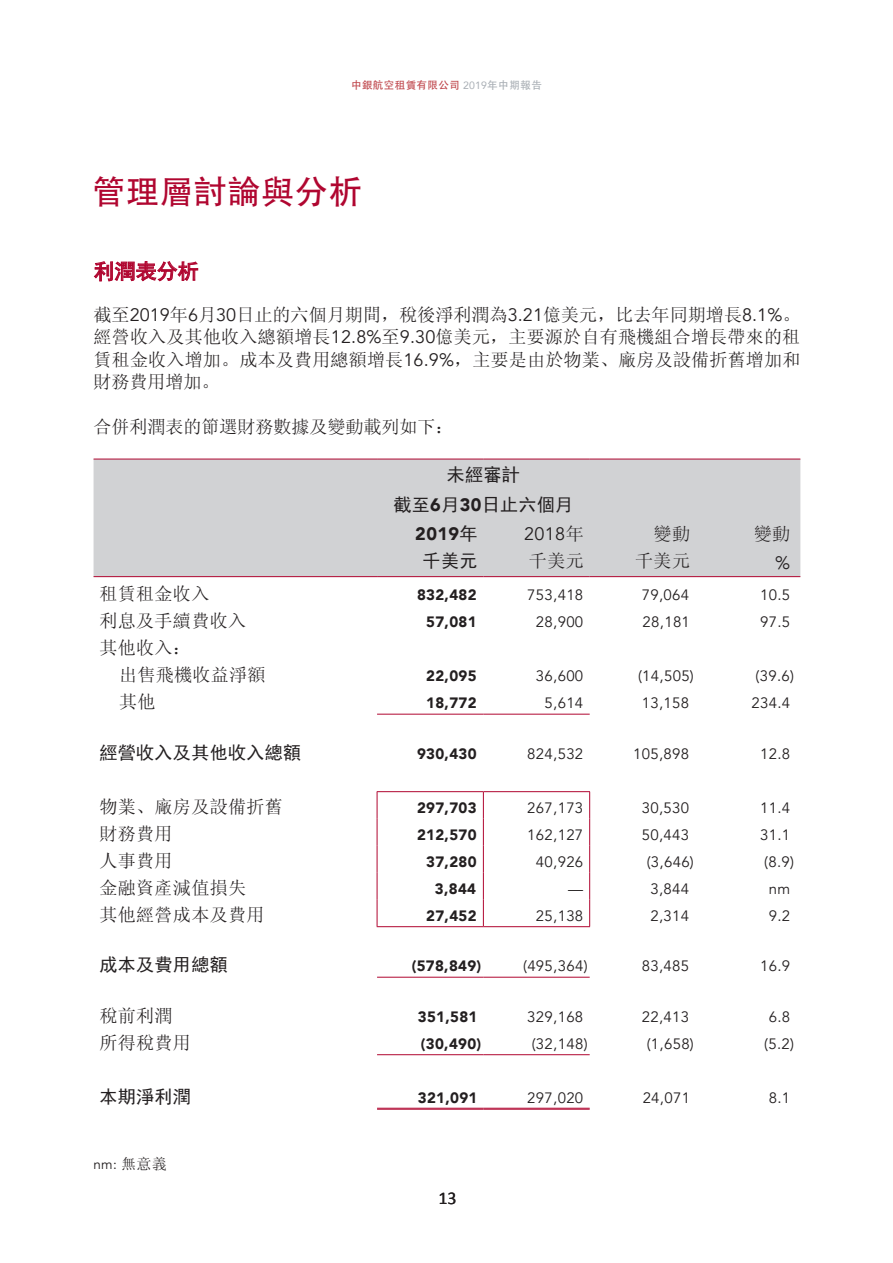
<style>
.page{position:relative;width:893px;height:1263px;background:#fff}
.page>*{position:absolute;margin:0;border:0;box-sizing:border-box;transform-origin:0 0}
._00_C_Body_Text{font:33px "Adobe Heiti Std";letter-spacing:.02em;color:#b00630}
.t1{font:21px "Sim Hei";color:#b00630}
.t2{font:18px/22.5px "Sim Sun";letter-spacing:.02em;color:#231f20;text-align:justify}
.t3{font:18px/30px "Sim Hei";letter-spacing:.02em;color:#231f20;text-align:center}
.t4{font:18px "Sim Sun";color:#231f20}
.t5{font:18px "Avenir";color:#231f20}
.t6{font:900 18px "Avenir";color:#231f20}
.t7{font:18px "Calibri";color:#231f20}
.t8{font:15px "Avenir";letter-spacing:.02em;color:#231f20}
.t9{font:900 15px "Avenir";letter-spacing:.02em;color:#231f20}
.t10{font:13.5px "Avenir";color:#231f20}
.t11{font:10.5px "Adobe Heiti Std";letter-spacing:.04em;color:#bf464b}
.s1{font-family:"Avenir";color:#a8aeb4}
.s2{color:#a8aeb4}
.s3{font-family:"Avenir"}
.s4{font-family:"Avenir";font-weight:900}
.s5{font-family:"Sim Hei";font-weight:400}
.s6{font-family:"Sim Sun"}
.s7{font-family:"Sim Sun";font-size:15px}
</style>
<div class="page">
<svg style="left:94px;top:261px;width:104px;height:21px"></svg>
<div style="left:94px;top:460px;width:706px;height:116px;background:#d1d2d4"></div>
<hr style="left:94px;top:459px;width:283px;height:1px;background:#b00630">
<hr style="left:377px;top:459px;width:106px;height:1px;background:#b00630">
<hr style="left:483px;top:459px;width:107px;height:1px;background:#b00630">
<hr style="left:590px;top:459px;width:106px;height:1px;background:#b00630">
<hr style="left:696px;top:459px;width:104px;height:1px;background:#b00630">
<hr style="left:94px;top:576px;width:283px;height:1px;background:#b00630">
<hr style="left:377px;top:576px;width:106px;height:1px;background:#b00630">
<hr style="left:483px;top:576px;width:107px;height:1px;background:#b00630">
<hr style="left:590px;top:576px;width:106px;height:1px;background:#b00630">
<hr style="left:696px;top:576px;width:104px;height:1px;background:#b00630">
<hr style="left:377px;top:1108px;width:106px;height:1px;background:#b00630">
<hr style="left:377px;top:1109px;width:106px;height:1px;background:#b00630">
<hr style="left:483px;top:1108px;width:107px;height:1px;background:#b00630">
<hr style="left:483px;top:1109px;width:107px;height:1px;background:#b00630">
<hr style="left:377px;top:977px;width:106px;height:1px;background:#b00630">
<hr style="left:483px;top:977px;width:107px;height:1px;background:#b00630">
<hr style="left:377px;top:791px;width:106px;height:1px;background:#b00630">
<hr style="left:483px;top:791px;width:107px;height:1px;background:#b00630">
<svg style="left:377px;top:792px;width:1px;height:134px"></svg>
<svg style="left:483px;top:792px;width:1px;height:134px"></svg>
<svg style="left:589px;top:792px;width:1px;height:134px"></svg>
<hr style="left:377px;top:926px;width:106px;height:1px;background:#b00630">
<hr style="left:483px;top:926px;width:107px;height:1px;background:#b00630">
<hr style="left:377px;top:714px;width:106px;height:1px;background:#b00630">
<hr style="left:483px;top:714px;width:107px;height:1px;background:#b00630">
<hr style="left:377px;top:1054px;width:106px;height:1px;background:#b00630">
<hr style="left:483px;top:1054px;width:107px;height:1px;background:#b00630">
<p class="t11" style="left:351px;top:79px;width:192px">中銀航空租賃有限公司 <span class="s1">2019</span><span class="s2">年中期報告</span></p>
<p class="_00_C_Body_Text" style="left:93px;top:172px;width:271px">管理層討論與分析</p>
<p class="t1" style="left:94px;top:261px;width:106px">利潤表分析</p>
<p class="t2" style="left:94px;top:303px;width:708px">截至<span class="s3">2019</span>年<span class="s3">6</span>月<span class="s3">30</span>日止的六個月期間，稅後淨利潤為<span class="s3">3.21</span>億美元，比去年同期增長<span class="s3">8.1%</span>。經營收入及其他收入總額增長<span class="s3">12.8%</span>至<span class="s3">9.30</span>億美元，主要源於自有飛機組合增長帶來的租賃租金收入增加。成本及費用總額增長<span class="s3">16.9%</span>，主要是由於物業、廠房及設備折舊增加和財務費用增加。</p>
<p class="t4" style="left:94px;top:418px;width:362px">合併利潤表的節選財務數據及變動載列如下：</p>
<p class="t3" style="left:394px;top:459px;width:181px">未經審計<br>截至<span class="s4">6</span>月<span class="s4">30</span>日止六個月</p>
<p class="t6" style="left:415px;top:518px;width:64px">2019<span class="s5">年</span></p>
<p class="t5" style="left:524px;top:523px;width:61px">2018<span class="s6">年</span></p>
<p class="t2" style="left:654px;top:522px;width:38px">變動</p>
<p class="t2" style="left:754px;top:522px;width:38px">變動</p>
<p class="t3" style="left:423px;top:545px;width:56px">千美元</p>
<p class="t2" style="left:529px;top:549px;width:56px">千美元</p>
<p class="t2" style="left:635px;top:549px;width:56px">千美元</p>
<p class="t5" style="left:775px;top:552px;width:16px">%</p>
<p class="t2" style="left:100px;top:582px;width:111px">租賃租金收入</p>
<p class="t9" style="left:417px;top:582px;width:61px">832,482</p>
<p class="t8" style="left:527px;top:586px;width:58px">753,418</p>
<p class="t8" style="left:642px;top:586px;width:49px">79,064</p>
<p class="t8" style="left:760px;top:586px;width:32px">10.5</p>
<p class="t2" style="left:100px;top:609px;width:148px">利息及手續費收入</p>
<p class="t9" style="left:426px;top:609px;width:52px">57,081</p>
<p class="t8" style="left:536px;top:613px;width:49px">28,900</p>
<p class="t8" style="left:643px;top:613px;width:49px">28,181</p>
<p class="t8" style="left:760px;top:613px;width:32px">97.5</p>
<p class="t2" style="left:100px;top:636px;width:93px">其他收入：</p>
<p class="t2" style="left:119px;top:663px;width:148px">出售飛機收益淨額</p>
<p class="t9" style="left:426px;top:663px;width:52px">22,095</p>
<p class="t8" style="left:536px;top:667px;width:49px">36,600</p>
<p class="t8" style="left:638px;top:667px;width:57px">(14,505)</p>
<p class="t8" style="left:755px;top:667px;width:40px">(39.6)</p>
<p class="t2" style="left:119px;top:690px;width:38px">其他</p>
<p class="t9" style="left:426px;top:690px;width:52px">18,772</p>
<p class="t8" style="left:545px;top:694px;width:40px">5,614</p>
<p class="t8" style="left:642px;top:694px;width:49px">13,158</p>
<p class="t8" style="left:751px;top:694px;width:40px">234.4</p>
<p class="t3" style="left:100px;top:737px;width:203px">經營收入及其他收入總額</p>
<p class="t9" style="left:417px;top:741px;width:61px">930,430</p>
<p class="t8" style="left:527px;top:744px;width:58px">824,532</p>
<p class="t8" style="left:633px;top:744px;width:58px">105,898</p>
<p class="t8" style="left:760px;top:744px;width:32px">12.8</p>
<p class="t2" style="left:100px;top:795px;width:185px">物業、廠房及設備折舊</p>
<p class="t9" style="left:417px;top:795px;width:61px">297,703</p>
<p class="t8" style="left:527px;top:798px;width:58px">267,173</p>
<p class="t8" style="left:642px;top:798px;width:49px">30,530</p>
<p class="t8" style="left:760px;top:798px;width:32px">11.4</p>
<p class="t2" style="left:100px;top:822px;width:75px">財務費用</p>
<p class="t9" style="left:417px;top:822px;width:61px">212,570</p>
<p class="t8" style="left:527px;top:825px;width:58px">162,127</p>
<p class="t8" style="left:642px;top:825px;width:49px">50,443</p>
<p class="t8" style="left:760px;top:825px;width:32px">31.1</p>
<p class="t2" style="left:100px;top:849px;width:75px">人事費用</p>
<p class="t9" style="left:426px;top:849px;width:52px">37,280</p>
<p class="t8" style="left:536px;top:852px;width:49px">40,926</p>
<p class="t8" style="left:647px;top:852px;width:49px">(3,646)</p>
<p class="t8" style="left:764px;top:852px;width:31px">(8.9)</p>
<p class="t2" style="left:100px;top:876px;width:148px">金融資產減值損失</p>
<p class="t9" style="left:435px;top:876px;width:43px">3,844</p>
<p class="t8" style="left:568px;top:879px;width:16px">—</p>
<p class="t8" style="left:650px;top:879px;width:40px">3,844</p>
<p class="t8" style="left:769px;top:879px;width:23px">nm</p>
<p class="t2" style="left:100px;top:903px;width:166px">其他經營成本及費用</p>
<p class="t9" style="left:426px;top:903px;width:52px">27,452</p>
<p class="t8" style="left:536px;top:906px;width:49px">25,138</p>
<p class="t8" style="left:650px;top:906px;width:40px">2,314</p>
<p class="t8" style="left:769px;top:906px;width:23px">9.2</p>
<p class="t3" style="left:100px;top:950px;width:130px">成本及費用總額</p>
<p class="t9" style="left:412px;top:953px;width:71px">(578,849)</p>
<p class="t8" style="left:523px;top:957px;width:66px">(495,364)</p>
<p class="t8" style="left:642px;top:957px;width:49px">83,485</p>
<p class="t8" style="left:760px;top:957px;width:32px">16.9</p>
<p class="t2" style="left:100px;top:1004px;width:75px">稅前利潤</p>
<p class="t9" style="left:418px;top:1004px;width:61px">351,581</p>
<p class="t8" style="left:527px;top:1007px;width:58px">329,168</p>
<p class="t8" style="left:642px;top:1007px;width:49px">22,413</p>
<p class="t8" style="left:769px;top:1007px;width:23px">6.8</p>
<p class="t2" style="left:100px;top:1031px;width:93px">所得稅費用</p>
<p class="t9" style="left:421px;top:1031px;width:62px">(30,490)</p>
<p class="t8" style="left:532px;top:1034px;width:57px">(32,148)</p>
<p class="t8" style="left:647px;top:1034px;width:49px">(1,658)</p>
<p class="t8" style="left:764px;top:1034px;width:31px">(5.2)</p>
<p class="t3" style="left:100px;top:1081px;width:93px">本期淨利潤</p>
<p class="t9" style="left:418px;top:1085px;width:61px">321,091</p>
<p class="t8" style="left:527px;top:1088px;width:58px">297,020</p>
<p class="t8" style="left:643px;top:1088px;width:49px">24,071</p>
<p class="t8" style="left:769px;top:1088px;width:23px">8.1</p>
<p class="t10" style="left:94px;top:1157px;width:75px">nm: <span class="s7">無意義</span></p>
<p class="t7" style="left:438px;top:1186px;width:20px">13</p>
</div>
